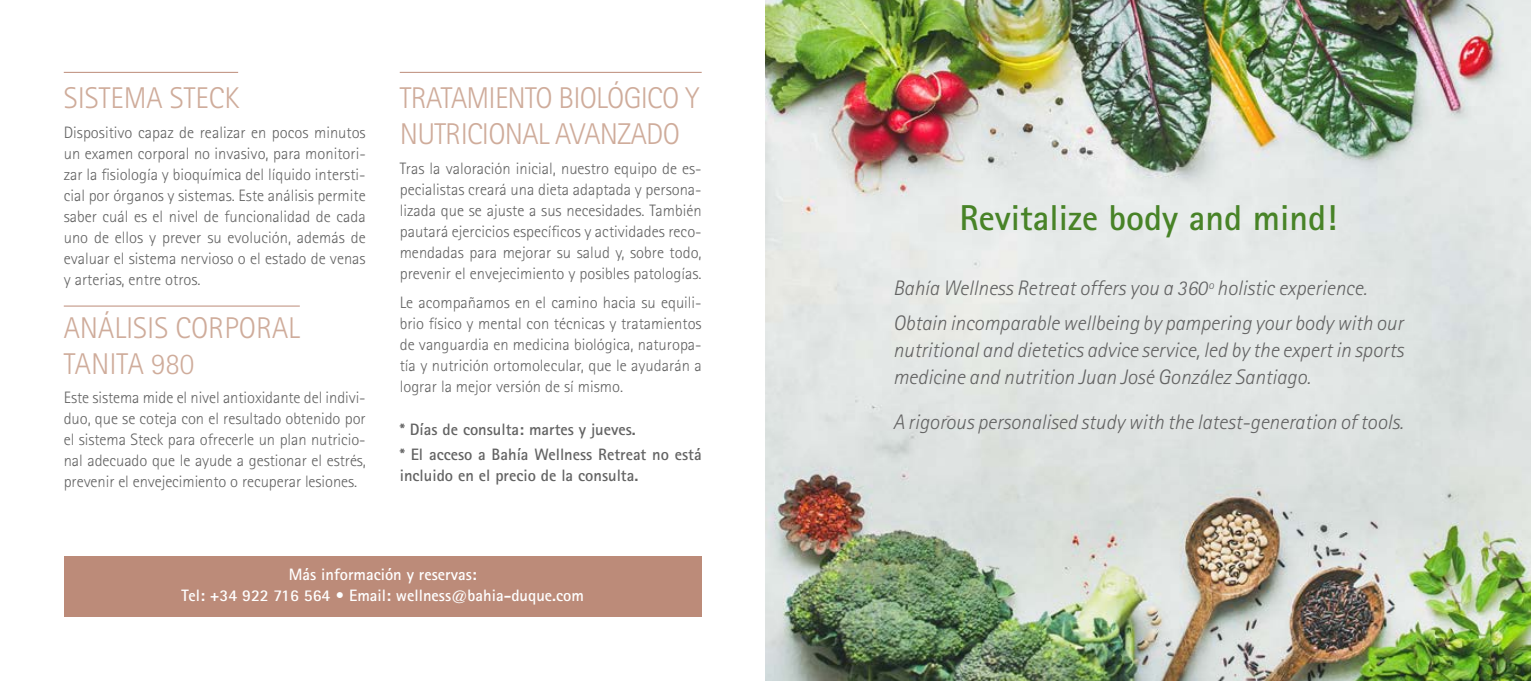
<style>
.page{position:relative;width:1531px;height:681px;background:#fff}
.page>*{position:absolute;margin:0;border:0;box-sizing:border-box;transform-origin:0 0}
.t1{font:700 36px "Rotis Sans Serif";color:#488327}
.t2{font:300 30px/36px "Rotis Sans Serif";letter-spacing:-.025em;color:#cfac9b}
.t3{font:300 30px/36px "Rotis Sans Serif";color:#cfac9b}
.t4{font:italic 300 21px/35.5px "Rotis Sans Serif";color:#636363}
.t5{font:300 16.5px/21px "Rotis Sans Serif";color:#636363;text-align:justify}
.t6{font:700 16.5px/25.2px "Rotis Sans Serif";color:#636363}
.t7{font:700 16.5px/21px "Rotis Sans Serif";color:#fff;text-align:center}
</style>
<div class="page">
<img style="left:765px;top:0;width:766px;height:680px">
<div style="left:64px;top:556px;width:638px;height:61px;background:#bc8b79"></div>
<hr style="left:64px;top:72px;width:174px;height:1px;background:#bc8b79">
<hr style="left:64px;top:305px;width:236px;height:1px;background:#bc8b79">
<hr style="left:400px;top:72px;width:302px;height:1px;background:#bc8b79">
<h2 class="t3" style="left:64px;top:80px;width:177px">SISTEMA STECK</h2>
<p class="t5" style="left:64px;top:121px;width:303px">Dispositivo capaz de realizar en pocos minutos un examen corporal no invasivo, para monitori&shy;zar la fisiología y bioquímica del líquido intersti&shy;cial por órganos y sistemas. Este análisis permite saber cuál es el nivel de funcionalidad de cada uno de ellos y prever su evolución, además de evaluar el sistema nervioso o el estado de venas y arterias, entre otros.</p>
<h2 class="t3" style="left:64px;top:309px;width:238px">ANÁLISIS CORPORAL<br>TANITA 980</h2>
<p class="t5" style="left:64px;top:387px;width:303px">Este sistema mide el nivel antioxidante del indivi&shy;duo, que se coteja con el resultado obtenido por el sistema Steck para ofrecerle un plan nutricio&shy;nal adecuado que le ayude a gestionar el estrés, prevenir el envejecimiento o recuperar lesiones.</p>
<h2 class="t2" style="left:400px;top:80px;width:301px">TRATAMIENTO BIOLÓGICO Y<br>NUTRICIONAL AVANZADO</h2>
<p class="t5" style="left:400px;top:157px;width:303px">Tras la valoración inicial, nuestro equipo de es&shy;pecialistas creará una dieta adaptada y persona&shy;lizada que se ajuste a sus necesidades. También pautará ejercicios específicos y actividades reco&shy;mendadas para mejorar su salud y, sobre todo, prevenir el envejecimiento y posibles patologías.</p>
<p class="t5" style="left:400px;top:292px;width:303px">Le acompañamos en el camino hacia su equili&shy;brio físico y mental con técnicas y tratamientos de vanguardia en medicina biológica, naturopa&shy;tía y nutrición ortomolecular, que le ayudarán a lograr la mejor versión de sí mismo.</p>
<p class="t6" style="left:400px;top:416px;width:303px">* Días de consulta: martes y jueves.<br>* El acceso a Bahía Wellness Retreat no está</p>
<p class="t6" style="left:400px;top:462px;width:240px">incluido en el precio de la consulta.</p>
<p class="t7" style="left:181px;top:563px;width:404px">Más información y reservas:<br>Tel: +34 922 716 564 • Email: wellness@bahia-duque.com</p>
<h1 class="t1" style="left:959px;top:194px;width:379px">Revitalize body and mind!</h1>
<p class="t4" style="left:893px;top:270px;width:512px">Bahía Wellness Retreat offers you a 360º holistic experience.<br>Obtain incomparable wellbeing by pampering your body with our</p>
<p class="t4" style="left:893px;top:337px;width:512px;line-height:27px">nutritional and dietetics advice service, led by the expert in sports medicine and nutrition Juan José González Santiago.</p>
<p class="t4" style="left:893px;top:404px;width:512px">A rigorous personalised study with the latest-generation of tools.</p>
</div>
